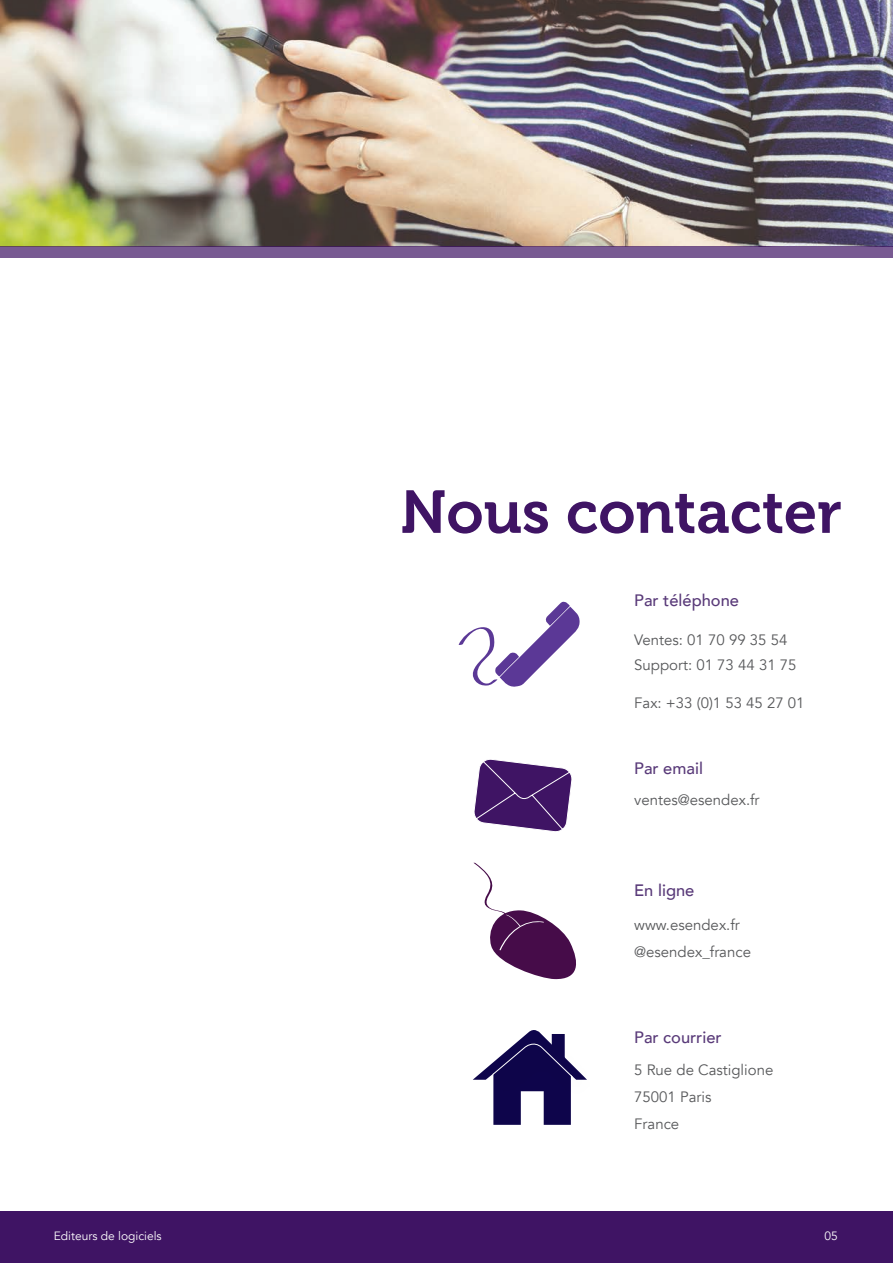
<style>
.page{position:relative;width:893px;height:1263px;background:#fff}
.page>*{position:absolute;margin:0;border:0;box-sizing:border-box;transform-origin:0 0}
.t1{font:60px "Museo 700";color:#3f1464}
.t2{font:500 16.5px "Avenir";color:#593a79}
.t3{font:15px/27px "Avenir";color:#57585a}
.t4{font:12px "Avenir";color:#fff}
</style>
<div class="page">
<svg style="left:458px;top:601px;width:122px;height:86px"></svg>
<svg style="left:474px;top:759px;width:98px;height:73px"></svg>
<svg style="left:473px;top:862px;width:103px;height:118px"></svg>
<svg style="left:473px;top:1030px;width:114px;height:95px"></svg>
<img style="left:0;top:0;width:893px;height:247px">
<div style="left:0;top:1212px;width:893px;height:51px;background:#3f1464"></div>
<div style="left:0;top:247px;width:893px;height:11px;background:#785a92"></div>
<h1 class="t1" style="left:400px;top:479px;width:443px">Nous contacter</h1>
<p class="t2" style="left:634px;top:586px;width:106px">Par téléphone</p>
<p class="t3" style="left:634px;top:627px;width:164px;line-height:25.5px">Ventes: 01 70 99 35 54<br>Support: 01 73 44 31 75</p>
<p class="t3" style="left:634px;top:690px;width:172px">Fax: +33 (0)1 53 45 27 01</p>
<p class="t2" style="left:634px;top:754px;width:70px">Par email</p>
<p class="t3" style="left:634px;top:786px;width:127px">ventes@esendex.fr</p>
<p class="t2" style="left:634px;top:876px;width:62px">En ligne</p>
<p class="t3" style="left:634px;top:911px;width:118px">www.esendex.fr @esendex_france</p>
<p class="t2" style="left:634px;top:1023px;width:89px">Par courrier</p>
<p class="t3" style="left:634px;top:1056px;width:141px">5 Rue de Castiglione<br>75001 Paris<br>France</p>
<p class="t4" style="left:54px;top:1229px;width:109px">Editeurs de logiciels</p>
<p class="t4" style="left:824px;top:1229px;width:15px">05</p>
</div>
